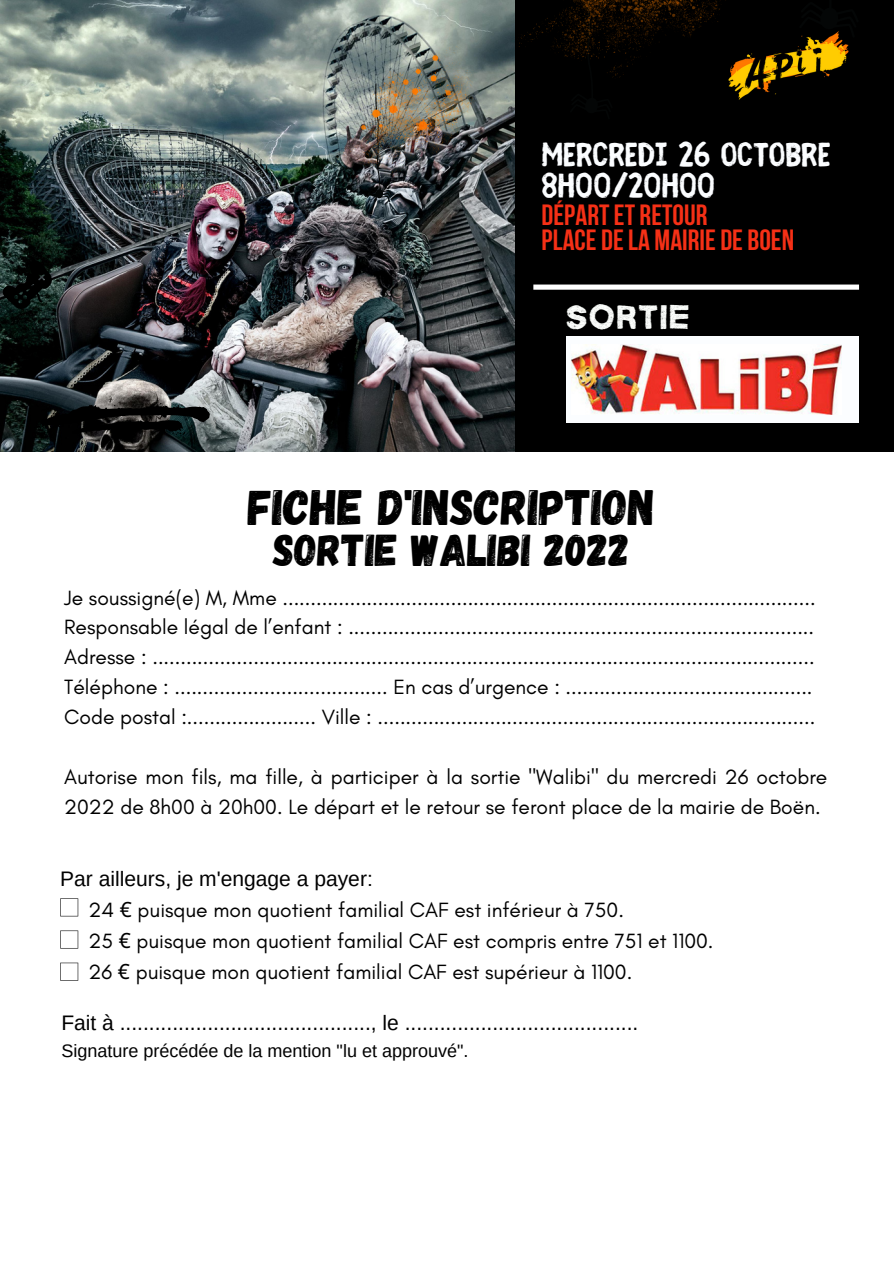
<style>
.page{position:relative;width:894px;height:1264px;background:#fff}
.page>*{position:absolute;margin:0;border:0;box-sizing:border-box;transform-origin:0 0}
.t1{font:49.65px "Gagalin";color:#000}
.t2{font:44.55px "Gagalin";color:#000}
.t3{font:700 36.75px/31px "Fibre Vintage Full";color:#fbfdff}
.t4{font:33.9px "MACABRODANGER";color:#fdfffd}
.t5{font:700 29.1px/24.6px "Bebas Neue";color:#f63016}
.t6{font:21px/29.8px "Glacial Indifference";color:#000}
.t7{font:21px "Arimo";color:#000}
.t8{font:18px "Arimo";color:#000}
.s1{font-family:"Noto Sans"}
</style>
<div class="page">
<svg style="left:60px;top:930px;width:18px;height:18px"></svg>
<svg style="left:60px;top:898px;width:18px;height:18px"></svg>
<svg style="left:60px;top:962px;width:18px;height:18px"></svg>
<div style="left:509px;top:0;width:384px;height:398px;background:#000"></div>
<div style="left:0;top:385px;width:893px;height:66px;background:#000"></div>
<img style="left:0;top:396px;width:515px;height:56px">
<svg style="left:39px;top:402px;width:171px;height:35px"></svg>
<img style="left:0;top:0;width:860px;height:396px">
<img style="left:336px;top:46px;width:139px;height:132px">
<div style="left:533px;top:284px;width:325px;height:6px;background:#fff"></div>
<div style="left:565px;top:336px;width:293px;height:87px;background:#fbfdff"></div>
<img style="left:571px;top:344px;width:270px;height:70px">
<h3 class="t3" style="left:541px;top:142px;width:290px">MERCREDI 26 OCTOBRE<br>8H00/20H00</h3>
<h3 class="t5" style="left:541px;top:206px;width:254px">DÉPARTET RETOUR<br>PLACE DELA MAIRIE DE BOEN</h3>
<h3 class="t4" style="left:565px;top:304px;width:126px">SORTIE</h3>
<h1 class="t1" style="left:248px;top:475px;width:408px">FICHE D'INSCRIPTION</h1>
<h2 class="t2" style="left:273px;top:521px;width:358px">SORTIE WALIBI 2022</h2>
<p class="t6" style="left:64px;top:582px;width:752px">Je soussigné(e) M, Mme ...............................................................................................<br>Responsable légal de l’enfant : ...................................................................................<br>Adresse : ......................................................................................................................<br>Téléphone : ...................................... En cas d’urgence : ............................................<br>Code postal :....................... Ville : ..............................................................................</p>
<p class="t6" style="left:64px;top:761px;width:764px">Autorise mon fils, ma fille, à participer à la sortie "Walibi" du mercredi 26 octobre<br>2022 de 8h00 à 20h00. Le départ et le retour se feront place de la mairie de Boën.</p>
<p class="t7" style="left:60px;top:867px;width:314px">Par ailleurs, je m'engage a payer:</p>
<p class="t6" style="left:89px;top:894px;width:626px;line-height:30.8px">24 <span class="s1">€</span> puisque mon quotient familial CAF est inférieur à 750.<br>25 <span class="s1">€</span> puisque mon quotient familial CAF est compris entre 751 et 1100.<br>26 <span class="s1">€</span> puisque mon quotient familial CAF est supérieur à 1100.</p>
<p class="t7" style="left:61px;top:1010px;width:578px">Fait à ..........................................., le ........................................</p>
<p class="t8" style="left:61px;top:1040px;width:408px">Signature précédée de la mention "lu et approuvé".</p>
</div>
